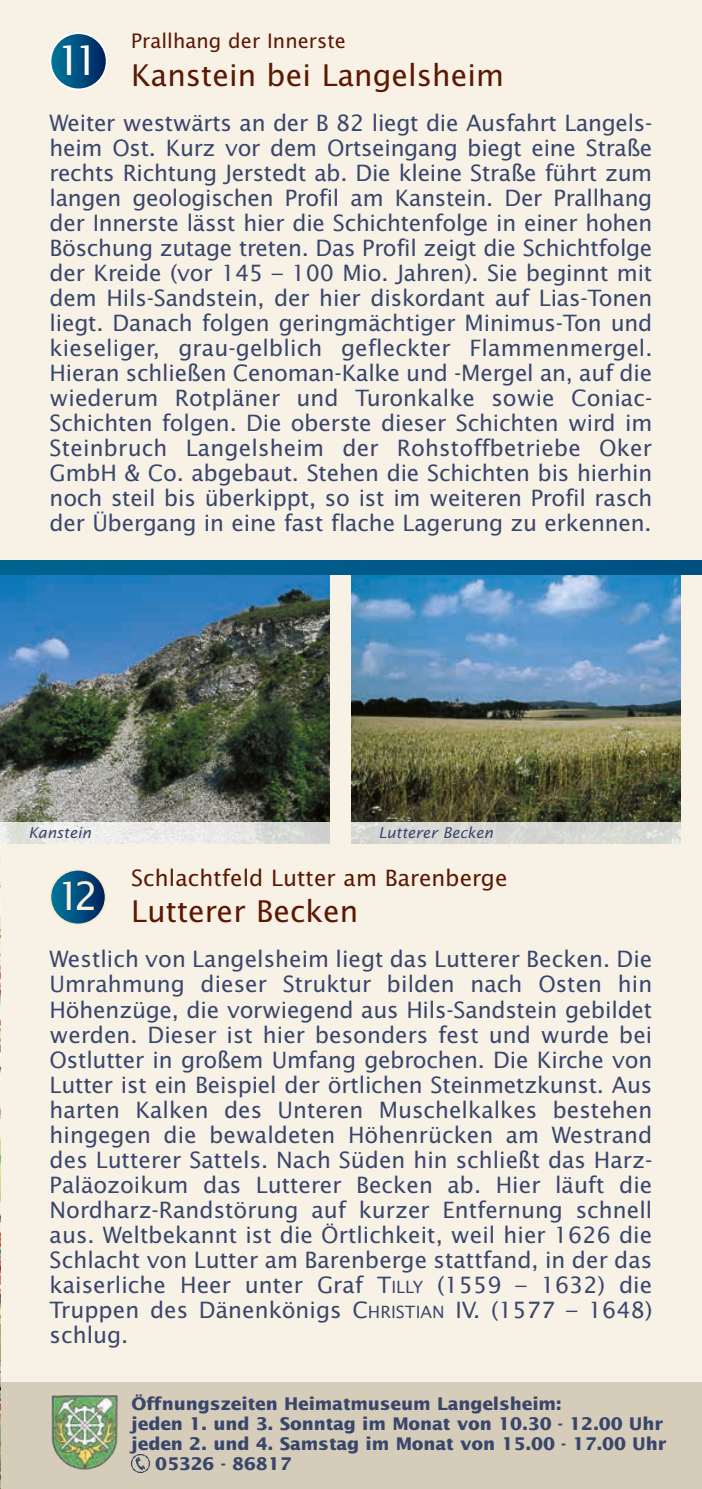
<style>
.page{position:relative;width:702px;height:1489px;background:#fff}
.page>*{position:absolute;margin:0;border:0;box-sizing:border-box;transform-origin:0 0}
.t1{font:30px "Lucida Sans Std";color:#5c1700}
.t2{font:22.5px/25px "Lucida Sans Std";letter-spacing:-.01em;color:#39466b;text-align:justify}
.t3{font:22.5px "Lucida Sans Std";color:#5c1700}
.t4{font:20px "Lucida Sans Std";color:#5c1700}
.t5{font:700 17.5px "Lucida Sans Std";letter-spacing:-.01em;color:#39466b}
.t6{font:italic 15px "Lucida Sans Std";color:#39466b}
.s1{font-style:inherit}
.s2{font-size:17px}
</style>
<div class="page">
<div style="left:0;top:0;width:702px;height:1488px;background:#f7f1e6"></div>
<div style="left:0;top:1382px;width:702px;height:106px;background:#d5cdba"></div>
<svg style="left:50px;top:869px;width:55px;height:55px;background:#095481"></svg>
<div style="left:50px;top:869px;width:56px;height:56px;border:2px solid #f8e8c8;border-radius:50%"></div>
<svg style="left:50px;top:33px;width:57px;height:56px;background:#0b5685"></svg>
<div style="left:50px;top:32px;width:57px;height:58px;border:2px solid #fff;border-radius:50%"></div>
<img style="left:132px;top:1454px;width:17px;height:18px">
<img style="left:351px;top:574px;width:329px;height:248px">
<img style="left:0;top:574px;width:330px;height:248px">
<div style="left:0;top:560px;width:702px;height:14px;background:#005a8a"></div>
<img style="left:0;top:843px;width:1px;height:645px">
<div style="left:351px;top:822px;width:329px;height:21px;background:#d7d7d3"></div>
<svg style="left:0;top:822px;width:330px;height:21px;fill:#e8e8e6"></svg>
<img style="left:51px;top:1395px;width:67px;height:75px">
<p class="t4" style="left:131px;top:29px;width:216px">Prallhang der Innerste</p>
<h1 class="t1" style="left:56px;top:58px;width:449px"><sup>11</sup> Kanstein bei Langelsheim</h1>
<p class="t2" style="left:50px;top:110px;width:604px;text-align:left">Weiter westwärts an der B 82 liegt die Ausfahrt Langels&shy;heim Ost. Kurz vor dem Ortseingang biegt eine Straße rechts Richtung Jerstedt ab. Die kleine Straße führt zum langen geologischen Profil am Kanstein. Der Prallhang der Innerste lässt hier die Schichtenfolge in einer hohen Böschung zutage treten. Das Profil zeigt die Schichtfolge der Kreide (vor 145 – 100 Mio. Jahren). Sie beginnt mit dem Hils-Sandstein, der hier diskordant auf Lias-Tonen liegt. Danach folgen geringmächtiger Minimus-Ton und kieseliger, grau-gelblich gefleckter Flammenmergel.<br>Hieran schließen Cenoman-Kalke und -Mergel an, auf die wiederum Rotpläner und Turonkalke sowie Coniac-Schichten folgen. Die oberste dieser Schichten wird im Steinbruch Langelsheim der Rohstoffbetriebe Oker GmbH &amp; Co. abgebaut. Stehen die Schichten bis hierhin noch steil bis überkippt, so ist im weiteren Profil rasch der Übergang in eine fast flache Lagerung zu erkennen.</p>
<p class="t6" style="left:28px;top:823px;width:64px">Kanstein</p>
<p class="t6" style="left:378px;top:823px;width:116px">Lutterer Becken</p>
<p class="t3" style="left:131px;top:865px;width:378px">Schlachtfeld Lutter am Barenberge</p>
<h1 class="t1" style="left:57px;top:894px;width:303px"><sup>12</sup> Lutterer Becken</h1>
<p class="t2" style="left:50px;top:947px;width:604px">Westlich von Langelsheim liegt das Lutterer Becken. Die Umrahmung dieser Struktur bilden nach Osten hin Höhenzüge, die vorwiegend aus Hils-Sandstein gebildet werden. Dieser ist hier besonders fest und wurde bei Ostlutter in großem Umfang gebrochen. Die Kirche von Lutter ist ein Beispiel der örtlichen Steinmetzkunst. Aus harten Kalken des Unteren Muschelkalkes bestehen hingegen die bewaldeten Höhenrücken am Westrand des Lutterer Sattels. Nach Süden hin schließt das Harz-Paläozoikum das Lutterer Becken ab. Hier läuft die Nordharz-Randstörung auf kurzer Entfernung schnell aus. Weltbekannt ist die Örtlichkeit, weil hier 1626 die Schlacht von Lutter am Barenberge stattfand, in der das kaiserliche Heer unter Graf <span class="s1">T</span><span class="s2">ILLY</span> (1559 – 1632) die Truppen des Dänenkönigs <span class="s1">C</span><span class="s2">HRISTIAN</span> <span class="s1">IV.</span> (1577 – 1648) schlug.</p>
<p class="t5" style="left:132px;top:1393px;width:432px">Öffnungszeiten Heimatmuseum Langelsheim:</p>
<p class="t5" style="left:132px;top:1413px;width:533px">jeden 1. und 3. Sonntag im Monat von 10.30 - 12.00 Uhr</p>
<p class="t5" style="left:132px;top:1433px;width:536px">jeden 2. und 4. Samstag im Monat von 15.00 - 17.00 Uhr</p>
<p class="t5" style="left:155px;top:1453px;width:138px">05326 - 86817</p>
</div>
